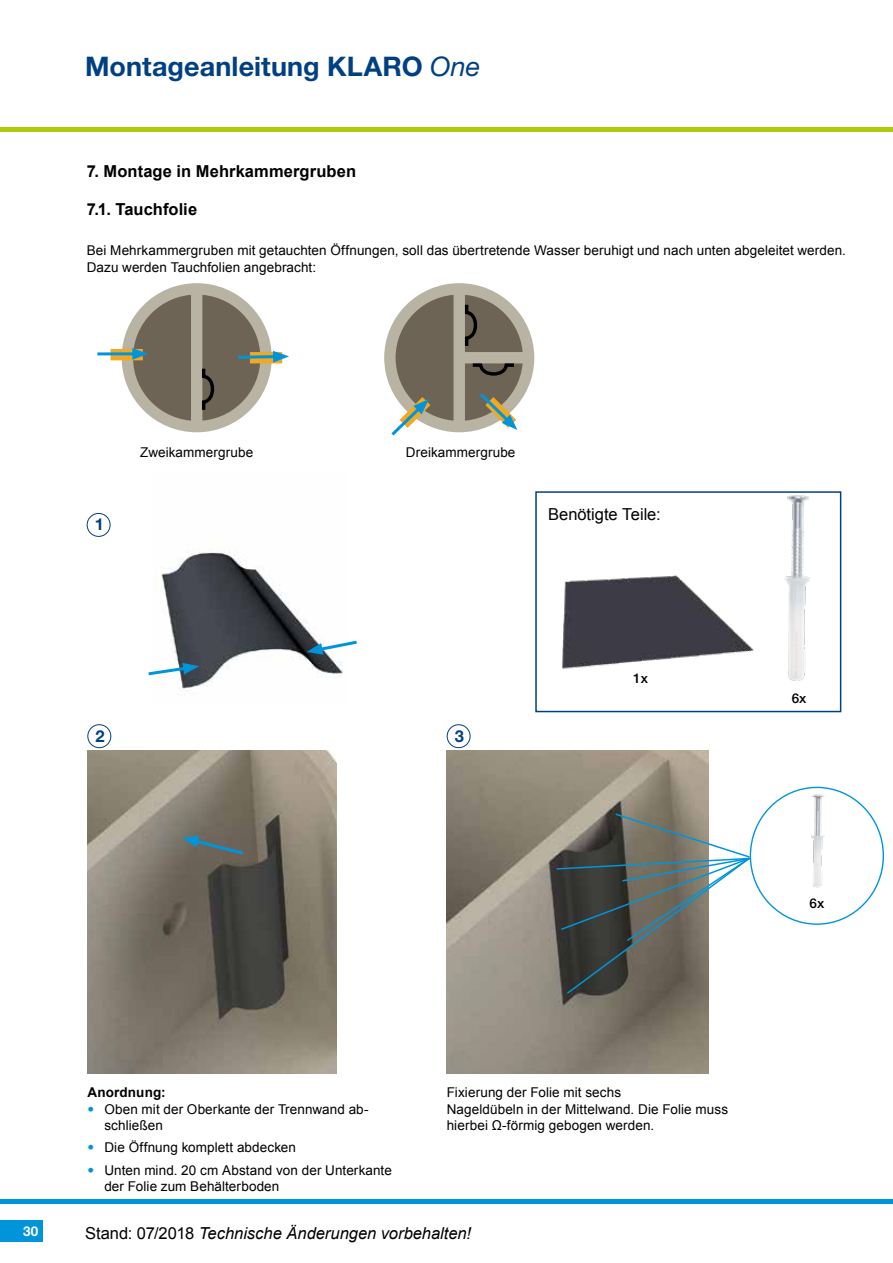
<style>
.page{position:relative;width:893px;height:1263px;background:#fff}
.page>*{position:absolute;margin:0;border:0;box-sizing:border-box;transform-origin:0 0}
.t1{font:700 27px "Helvetica Neue LT Pro";letter-spacing:.005em;color:#004082}
.t2{font:italic 16.5px "Arial";color:#000}
.t3{font:700 16.5px "Arial";letter-spacing:.005em;color:#000}
.t4{font:16.5px "Arial";color:#000}
.t5{font:700 16.5px "Helvetica Neue LT Pro";color:#004082}
.t6{font:13.5px/16.2px "Arial";letter-spacing:.005em;color:#000}
.t7{font:700 13.5px "Arial";letter-spacing:.01em;color:#000}
.t8{font:500 13.5px "Helvetica Neue LT Pro";color:#000}
.t9{font:700 13.5px "Helvetica Neue LT Pro";color:#fff}
.s1{font-weight:400;font-style:italic}
.s2{font-family:"Helvetica Neue LT Pro";color:#0095db}
.s3{font-style:normal}
</style>
<div class="page">
<img style="left:535px;top:497px;width:307px;height:214px">
<img style="left:772px;top:491px;width:54px;height:205px">
<img style="left:161px;top:552px;width:182px;height:139px">
<div style="left:87px;top:513px;width:24px;height:24px;border:1px solid #004082;border-radius:50%"></div>
<img style="left:447px;top:751px;width:261px;height:322px">
<img style="left:87px;top:751px;width:249px;height:322px">
<svg style="left:306px;top:639px;width:51px;height:16px"></svg>
<svg style="left:148px;top:663px;width:51px;height:14px"></svg>
<div style="left:87px;top:724px;width:24px;height:24px;border:1px solid #004082;border-radius:50%"></div>
<div style="left:447px;top:724px;width:24px;height:24px;border:1px solid #004082;border-radius:50%"></div>
<img style="left:805px;top:786px;width:27px;height:102px">
<svg style="left:555px;top:812px;width:196px;height:183px"></svg>
<svg style="left:182px;top:836px;width:65px;height:21px"></svg>
<div style="left:127px;top:289px;width:139px;height:138px;background:#6d6455;border-radius:50%"></div>
<div style="left:122px;top:283px;width:150px;height:149px;border:11px solid #b9b3a3;border-radius:50%"></div>
<div style="left:191px;top:289px;width:11px;height:140px;background:#b9b3a3"></div>
<svg style="left:202px;top:365px;width:13px;height:48px"></svg>
<svg style="left:111px;top:349px;width:21px;height:11px"></svg>
<div style="left:250px;top:352px;width:32px;height:11px;background:#f1a822"></div>
<div style="left:390px;top:289px;width:139px;height:138px;background:#6d6455;border-radius:50%"></div>
<div style="left:384px;top:283px;width:150px;height:149px;border:11px solid #b9b3a3;border-radius:50%"></div>
<div style="left:454px;top:289px;width:11px;height:140px;background:#b9b3a3"></div>
<div style="left:459px;top:352px;width:69px;height:11px;background:#b9b3a3"></div>
<svg style="left:464px;top:304px;width:14px;height:42px"></svg>
<svg style="left:469px;top:363px;width:48px;height:13px"></svg>
<svg style="left:238px;top:351px;width:51px;height:11px"></svg>
<hr style="left:97px;top:352px;width:41px;height:3px;background:#0095db">
<svg style="left:132px;top:348px;width:16px;height:12px"></svg>
<svg style="left:389px;top:385px;width:54px;height:51px"></svg>
<svg style="left:473px;top:385px;width:55px;height:46px"></svg>
<div style="left:0;top:1220px;width:43px;height:22px;background:#0095db"></div>
<hr style="left:0;top:1199px;width:893px;height:4px;background:#0095db">
<hr style="left:0;top:128px;width:893px;height:4px;background:#afca0b">
<h1 class="t1" style="left:85px;top:49px;width:397px">Montageanleitung KLARO <span class="s1">One</span></h1>
<p class="t3" style="left:87px;top:160px;width:271px">7. Montage in Mehrkammergruben</p>
<p class="t3" style="left:87px;top:198px;width:112px">7.1. Tauchfolie</p>
<p class="t6" style="left:87px;top:243px;width:761px">Bei Mehrkammergruben mit getauchten Öffnungen, soll das übertretende Wasser beruhigt und nach unten abgeleitet werden.<br>Dazu werden Tauchfolien angebracht:</p>
<p class="t5" style="left:95px;top:514px;width:11px">1</p>
<p class="t6" style="left:140px;top:444px;width:114px">Zweikammergrube</p>
<p class="t6" style="left:406px;top:444px;width:111px">Dreikammergrube</p>
<p class="t4" style="left:548px;top:503px;width:114px">Benötigte Teile:</p>
<p class="t5" style="left:95px;top:725px;width:11px">2</p>
<p class="t5" style="left:455px;top:725px;width:11px">3</p>
<p class="t8" style="left:633px;top:671px;width:16px">1x</p>
<p class="t8" style="left:792px;top:690px;width:16px">6x</p>
<p class="t8" style="left:809px;top:895px;width:16px">6x</p>
<p class="t9" style="left:23px;top:1222px;width:17px">30</p>
<p class="t7" style="left:87px;top:1084px;width:80px">Anordnung:</p>
<p class="t6" style="left:104px;top:1101px;width:266px;text-indent:-17px"><span class="s2">•</span> Oben mit der Oberkante der Trennwand ab&shy;schließen</p>
<p class="t6" style="left:87px;top:1140px;width:210px"><span class="s2">•</span> Die Öffnung komplett abdecken</p>
<p class="t6" style="left:104px;top:1162px;width:289px;text-indent:-17px"><span class="s2">•</span> Unten mind. 20 cm Abstand von der Unterkante der Folie zum Behälterboden</p>
<p class="t6" style="left:447px;top:1085px;width:283px">Fixierung der Folie mit sechs<br>Nageldübeln in der Mittelwand. Die Folie muss hierbei Ω-förmig gebogen werden.</p>
<p class="t2" style="left:85px;top:1222px;width:387px"><span class="s3">Stand: 07/2018</span> Technische Änderungen vorbehalten!</p>
</div>
